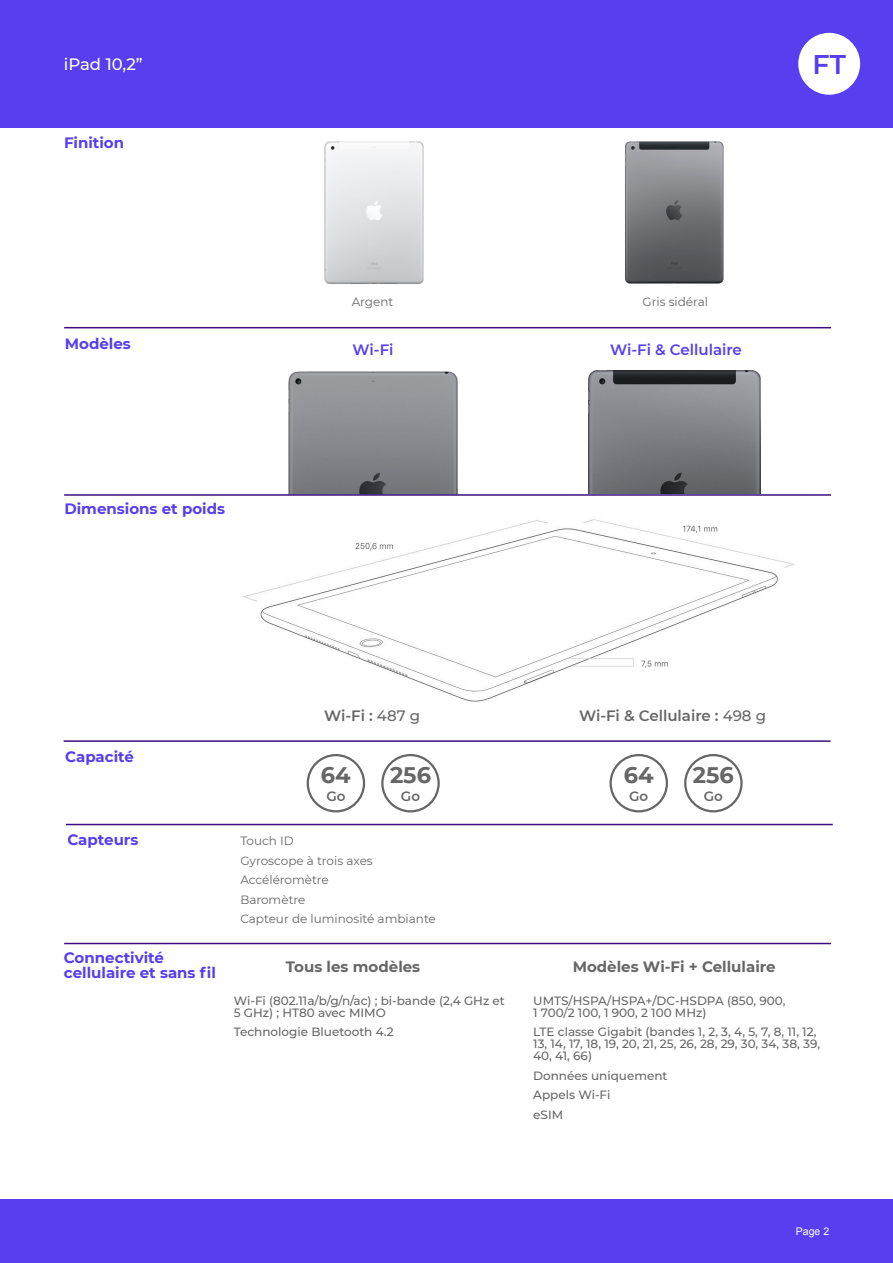
<style>
.page{position:relative;width:893px;height:1263px;background:#fff}
.page>*{position:absolute;margin:0;border:0;box-sizing:border-box;transform-origin:0 0}
.t1{font:600 27px "Montserrat";color:#573eef}
.t2{font:700 22.5px "Montserrat";color:#666}
.t3{font:500 16.5px "Montserrat";color:#fff}
.t4{font:700 15px/15px "Montserrat";color:#573eef}
.t5{font:700 15px "Montserrat";color:#666}
.t6{font:600 15px "Montserrat";color:#666}
.t7{font:600 15px "Montserrat";color:#573eef}
.t8{font:600 13.5px "Montserrat";color:#666}
.t9{font:500 12px/12px "Montserrat";color:#666}
.t10{font:12px/19.5px "Montserrat";color:#666}
.t11{font:10.5px "Arial";color:#fff}
.s1{font-weight:500}
</style>
<div class="page">
<img style="left:288px;top:371px;width:170px;height:123px">
<div style="left:0;top:0;width:893px;height:128px;background:#573eef"></div>
<div style="left:0;top:1199px;width:893px;height:64px;background:#573eef"></div>
<div style="left:798px;top:33px;width:62px;height:62px;background:#fff;border-radius:50%"></div>
<hr style="left:65px;top:327px;width:765px;height:1px;background:#3e0d81">
<hr style="left:65px;top:494px;width:765px;height:2px;background:#3e0d81">
<hr style="left:65px;top:943px;width:765px;height:1px;background:#3e0d81">
<hr style="left:64px;top:740px;width:766px;height:2px;background:#3e0d81">
<hr style="left:67px;top:824px;width:765px;height:1px;background:#3e0d81">
<img style="left:242px;top:519px;width:553px;height:183px">
<div style="left:307px;top:754px;width:58px;height:58px;border:2px solid #666;border-radius:50%"></div>
<div style="left:381px;top:754px;width:59px;height:58px;border:2px solid #666;border-radius:50%"></div>
<div style="left:609px;top:754px;width:59px;height:58px;border:2px solid #666;border-radius:50%"></div>
<div style="left:684px;top:754px;width:59px;height:58px;border:2px solid #666;border-radius:50%"></div>
<img style="left:589px;top:370px;width:171px;height:124px">
<img style="left:324px;top:142px;width:99px;height:142px">
<img style="left:625px;top:142px;width:99px;height:142px">
<h3 class="t3" style="left:64px;top:54px;width:81px">iPad 10,2”</h3>
<h1 class="t1" style="left:812px;top:48px;width:35px">FT</h1>
<p class="t4" style="left:64px;top:135px;width:62px">Finition</p>
<p class="t4" style="left:65px;top:336px;width:67px">Modèles</p>
<p class="t4" style="left:64px;top:501px;width:162px">Dimensions et poids</p>
<p class="t10" style="left:352px;top:292px;width:43px">Argent</p>
<p class="t10" style="left:642px;top:292px;width:67px">Gris sidéral</p>
<p class="t7" style="left:353px;top:341px;width:42px">Wi-Fi</p>
<p class="t7" style="left:610px;top:341px;width:133px">Wi-Fi &amp; Cellulaire</p>
<p class="t4" style="left:65px;top:749px;width:70px">Capacité</p>
<p class="t4" style="left:67px;top:832px;width:72px">Capteurs</p>
<p class="t4" style="left:64px;top:950px;width:153px">Connectivité cellulaire et sans fil</p>
<p class="t6" style="left:324px;top:707px;width:98px">Wi-Fi : <span class="s1">487 g</span></p>
<p class="t6" style="left:579px;top:707px;width:188px">Wi-Fi &amp; Cellulaire : <span class="s1">498 g</span></p>
<h2 class="t2" style="left:321px;top:762px;width:31px">64</h2>
<p class="t8" style="left:326px;top:788px;width:21px">Go</p>
<h2 class="t2" style="left:390px;top:762px;width:42px">256</h2>
<p class="t8" style="left:401px;top:788px;width:21px">Go</p>
<p class="t10" style="left:240px;top:831px;width:197px">Touch ID<br>Gyroscope à trois axes<br>Accéléromètre<br>Baromètre<br>Capteur de luminosité ambiante</p>
<h2 class="t2" style="left:624px;top:762px;width:31px">64</h2>
<p class="t8" style="left:629px;top:788px;width:21px">Go</p>
<h2 class="t2" style="left:693px;top:762px;width:42px">256</h2>
<p class="t8" style="left:704px;top:788px;width:21px">Go</p>
<p class="t5" style="left:286px;top:957px;width:136px">Tous les modèles</p>
<p class="t5" style="left:573px;top:957px;width:204px">Modèles Wi-Fi + Cellulaire</p>
<p class="t9" style="left:234px;top:995px;width:273px">Wi‐Fi (802.11a/b/g/n/ac) ; bi-bande (2,4 GHz et<br>5 GHz) ; HT80 avec MIMO</p>
<p class="t9" style="left:234px;top:1026px;width:161px">Technologie Bluetooth 4.2</p>
<p class="t9" style="left:533px;top:995px;width:254px">UMTS/HSPA/HSPA+/DC‐HSDPA (850, 900,<br>1 700/2 100, 1 900, 2 100 MHz)</p>
<p class="t9" style="left:533px;top:1026px;width:288px">LTE classe Gigabit (bandes 1, 2, 3, 4, 5, 7, 8, 11, 12,<br>13, 14, 17, 18, 19, 20, 21, 25, 26, 28, 29, 30, 34, 38, 39,<br>40, 41, 66)</p>
<p class="t9" style="left:533px;top:1066px;width:136px;line-height:19.5px">Données uniquement<br>Appels Wi‐Fi<br>eSIM</p>
<p class="t11" style="left:796px;top:1227px;width:35px">Page 2</p>
</div>
